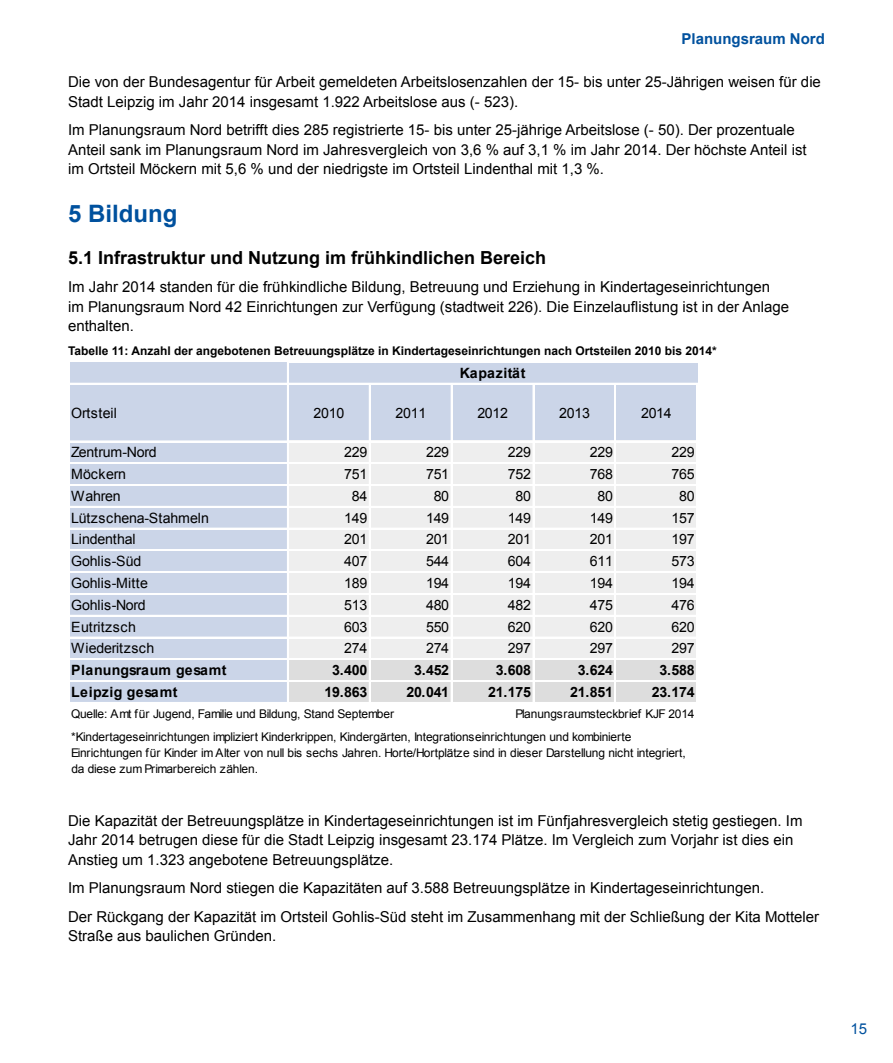
<style>
.page{position:relative;width:893px;height:1063px;background:#fff}
.page>*{position:absolute;margin:0;border:0;box-sizing:border-box;transform-origin:0 0}
.t1{font:700 24px "Arial";color:#00519e}
.t2{font:700 18px "Arial";color:#000}
.t3{font:15px/19.5px "Arial";color:#000}
.t4{font:700 15px "Arial";color:#00519e}
.t5{font:15px "Arial";color:#00519e}
.t6{font:14.1px "Arial";letter-spacing:-.02em;color:#000}
.t7{font:700 14.1px "Arial";letter-spacing:-.01em;color:#000}
.t8{font:14.1px "Arial";letter-spacing:.01em;color:#000}
.t9{font:700 14.1px "Arial";letter-spacing:.03em;color:#000}
.t10{font:14.1px "Arial";letter-spacing:.03em;color:#000}
.t11{font:700 14.1px "Arial";letter-spacing:.035em;color:#000}
.t12{font:12px/23px "Arial";letter-spacing:-.01em;color:#000}
.t13{font:700 12px "Arial";color:#000}
</style>
<div class="page">
<div style="left:69px;top:363px;width:629px;height:79px;background:#cbd5e8"></div>
<div style="left:69px;top:441px;width:219px;height:219px;background:#cbd5e8"></div>
<div style="left:287px;top:441px;width:411px;height:219px;background:#eee"></div>
<div style="left:69px;top:659px;width:219px;height:45px;background:#cbd5e8"></div>
<div style="left:287px;top:659px;width:411px;height:45px;background:#ddd"></div>
<hr style="left:287px;top:361px;width:1px;height:343px;background:#fff">
<hr style="left:369px;top:384px;width:1px;height:320px;background:#fff">
<hr style="left:451px;top:384px;width:1px;height:320px;background:#fff">
<hr style="left:533px;top:384px;width:1px;height:320px;background:#fff">
<hr style="left:615px;top:384px;width:1px;height:320px;background:#fff">
<hr style="left:696px;top:384px;width:1px;height:320px;background:#fff">
<hr style="left:697px;top:384px;width:1px;height:320px;background:#fff">
<hr style="left:69px;top:383px;width:629px;height:1px;background:#fff">
<hr style="left:69px;top:441px;width:629px;height:1px;background:#fff">
<hr style="left:69px;top:462px;width:629px;height:1px;background:#fff">
<hr style="left:69px;top:463px;width:629px;height:1px;background:#fff">
<hr style="left:69px;top:484px;width:629px;height:1px;background:#fff">
<hr style="left:69px;top:485px;width:629px;height:1px;background:#fff">
<hr style="left:69px;top:506px;width:629px;height:1px;background:#fff">
<hr style="left:69px;top:528px;width:629px;height:1px;background:#fff">
<hr style="left:69px;top:550px;width:629px;height:1px;background:#fff">
<hr style="left:69px;top:571px;width:629px;height:1px;background:#fff">
<hr style="left:69px;top:572px;width:629px;height:1px;background:#fff">
<hr style="left:69px;top:593px;width:629px;height:2px;background:#fff">
<hr style="left:69px;top:615px;width:629px;height:1px;background:#fff">
<hr style="left:69px;top:637px;width:629px;height:1px;background:#fff">
<hr style="left:69px;top:659px;width:629px;height:1px;background:#fff">
<hr style="left:69px;top:680px;width:629px;height:1px;background:#fff">
<hr style="left:69px;top:681px;width:629px;height:1px;background:#fff">
<hr style="left:69px;top:702px;width:629px;height:2px;background:#fff">
<p class="t4" style="left:682px;top:28px;width:145px">Planungsraum Nord</p>
<p class="t3" style="left:68px;top:73px;width:754px">Die von der Bundesagentur für Arbeit gemeldeten Arbeitslosenzahlen der 15- bis unter 25-Jährigen weisen für die<br>Stadt Leipzig im Jahr 2014 insgesamt 1.922 Arbeitslose aus (- 523).</p>
<p class="t3" style="left:68px;top:121px;width:740px">Im Planungsraum Nord betrifft dies 285 registrierte 15- bis unter 25-jährige Arbeitslose (- 50). Der prozentuale<br>Anteil sank im Planungsraum Nord im Jahresvergleich von 3,6 % auf 3,1 % im Jahr 2014. Der höchste Anteil ist im Ortsteil Möckern mit 5,6 % und der niedrigste im Ortsteil Lindenthal mit 1,3 %.</p>
<h1 class="t1" style="left:68px;top:198px;width:111px">5 Bildung</h1>
<p class="t2" style="left:68px;top:246px;width:480px">5.1 Infrastruktur und Nutzung im frühkindlichen Bereich</p>
<p class="t3" style="left:68px;top:277px;width:723px">Im Jahr 2014 standen für die frühkindliche Bildung, Betreuung und Erziehung in Kindertageseinrichtungen im Planungsraum Nord 42 Einrichtungen zur Verfügung (stadtweit 226). Die Einzelauflistung ist in der Anlage enthalten.</p>
<p class="t13" style="left:68px;top:343px;width:650px">Tabelle 11: Anzahl der angebotenen Betreuungsplätze in Kindertageseinrichtungen nach Ortsteilen 2010 bis 2014*</p>
<p class="t11" style="left:460px;top:363px;width:67px">Kapazität</p>
<p class="t8" style="left:71px;top:404px;width:47px">Ortsteil</p>
<p class="t6" style="left:314px;top:404px;width:32px">2010</p>
<p class="t6" style="left:395px;top:404px;width:32px">2011</p>
<p class="t6" style="left:477px;top:404px;width:32px">2012</p>
<p class="t6" style="left:559px;top:404px;width:32px">2013</p>
<p class="t6" style="left:641px;top:404px;width:32px">2014</p>
<p class="t6" style="left:71px;top:443px;width:87px">Zentrum-Nord</p>
<p class="t6" style="left:344px;top:443px;width:25px">229</p>
<p class="t6" style="left:426px;top:443px;width:25px">229</p>
<p class="t6" style="left:508px;top:443px;width:25px">229</p>
<p class="t6" style="left:590px;top:443px;width:25px">229</p>
<p class="t6" style="left:672px;top:443px;width:25px">229</p>
<p class="t6" style="left:71px;top:465px;width:56px">Möckern</p>
<p class="t6" style="left:344px;top:465px;width:25px">751</p>
<p class="t6" style="left:426px;top:465px;width:25px">751</p>
<p class="t6" style="left:508px;top:465px;width:25px">752</p>
<p class="t6" style="left:590px;top:465px;width:25px">768</p>
<p class="t6" style="left:672px;top:465px;width:25px">765</p>
<p class="t6" style="left:71px;top:487px;width:51px">Wahren</p>
<p class="t6" style="left:352px;top:487px;width:17px">84</p>
<p class="t6" style="left:434px;top:487px;width:17px">80</p>
<p class="t6" style="left:515px;top:487px;width:17px">80</p>
<p class="t6" style="left:597px;top:487px;width:17px">80</p>
<p class="t6" style="left:679px;top:487px;width:17px">80</p>
<p class="t6" style="left:71px;top:508px;width:139px">Lützschena-Stahmeln</p>
<p class="t6" style="left:344px;top:508px;width:25px">149</p>
<p class="t6" style="left:426px;top:508px;width:25px">149</p>
<p class="t6" style="left:508px;top:508px;width:25px">149</p>
<p class="t6" style="left:590px;top:508px;width:25px">149</p>
<p class="t6" style="left:672px;top:508px;width:25px">157</p>
<p class="t6" style="left:71px;top:530px;width:66px">Lindenthal</p>
<p class="t6" style="left:344px;top:530px;width:25px">201</p>
<p class="t6" style="left:426px;top:530px;width:25px">201</p>
<p class="t6" style="left:508px;top:530px;width:25px">201</p>
<p class="t6" style="left:590px;top:530px;width:25px">201</p>
<p class="t6" style="left:672px;top:530px;width:25px">197</p>
<p class="t6" style="left:71px;top:552px;width:72px">Gohlis-Süd</p>
<p class="t6" style="left:344px;top:552px;width:25px">407</p>
<p class="t6" style="left:426px;top:552px;width:25px">544</p>
<p class="t6" style="left:508px;top:552px;width:25px">604</p>
<p class="t6" style="left:590px;top:552px;width:25px">611</p>
<p class="t6" style="left:672px;top:552px;width:25px">573</p>
<p class="t8" style="left:71px;top:574px;width:78px">Gohlis-Mitte</p>
<p class="t6" style="left:344px;top:574px;width:25px">189</p>
<p class="t6" style="left:426px;top:574px;width:25px">194</p>
<p class="t6" style="left:508px;top:574px;width:25px">194</p>
<p class="t6" style="left:590px;top:574px;width:25px">194</p>
<p class="t6" style="left:672px;top:574px;width:25px">194</p>
<p class="t6" style="left:71px;top:596px;width:76px">Gohlis-Nord</p>
<p class="t6" style="left:344px;top:596px;width:25px">513</p>
<p class="t6" style="left:426px;top:596px;width:25px">480</p>
<p class="t6" style="left:508px;top:596px;width:25px">482</p>
<p class="t6" style="left:590px;top:596px;width:25px">475</p>
<p class="t6" style="left:672px;top:596px;width:25px">476</p>
<p class="t10" style="left:71px;top:617px;width:66px">Eutritzsch</p>
<p class="t6" style="left:344px;top:617px;width:25px">603</p>
<p class="t6" style="left:426px;top:617px;width:25px">550</p>
<p class="t6" style="left:508px;top:617px;width:25px">620</p>
<p class="t6" style="left:590px;top:617px;width:25px">620</p>
<p class="t6" style="left:672px;top:617px;width:25px">620</p>
<p class="t8" style="left:71px;top:639px;width:85px">Wiederitzsch</p>
<p class="t6" style="left:344px;top:639px;width:25px">274</p>
<p class="t6" style="left:426px;top:639px;width:25px">274</p>
<p class="t6" style="left:508px;top:639px;width:25px">297</p>
<p class="t6" style="left:590px;top:639px;width:25px">297</p>
<p class="t6" style="left:672px;top:639px;width:25px">297</p>
<p class="t7" style="left:71px;top:661px;width:157px">Planungsraum gesamt</p>
<p class="t7" style="left:332px;top:661px;width:37px">3.400</p>
<p class="t7" style="left:414px;top:661px;width:37px">3.452</p>
<p class="t7" style="left:496px;top:661px;width:37px">3.608</p>
<p class="t7" style="left:578px;top:661px;width:37px">3.624</p>
<p class="t7" style="left:660px;top:661px;width:37px">3.588</p>
<p class="t9" style="left:71px;top:683px;width:108px">Leipzig gesamt</p>
<p class="t7" style="left:325px;top:683px;width:44px">19.863</p>
<p class="t7" style="left:406px;top:683px;width:44px">20.041</p>
<p class="t7" style="left:488px;top:683px;width:44px">21.175</p>
<p class="t7" style="left:570px;top:683px;width:44px">21.851</p>
<p class="t7" style="left:652px;top:683px;width:44px">23.174</p>
<p class="t12" style="left:71px;top:702px;width:561px">Quelle: Amt für Jugend, Familie und Bildung, Stand September<br>*Kindertageseinrichtungen impliziert Kinderkrippen, Kindergärten, Integrationseinrichtungen und kombinierte</p>
<p class="t12" style="left:71px;top:745px;width:616px;line-height:16.4px">Einrichtungen für Kinder im Alter von null bis sechs Jahren. Horte/Hortplätze sind in dieser Darstellung nicht integriert, da diese zum Primarbereich zählen.</p>
<p class="t12" style="left:516px;top:702px;width:181px">Planungsraumsteckbrief KJF 2014</p>
<p class="t3" style="left:68px;top:811px;width:736px">Die Kapazität der Betreuungsplätze in Kindertageseinrichtungen ist im Fünfjahresvergleich stetig gestiegen. Im<br>Jahr 2014 betrugen diese für die Stadt Leipzig insgesamt 23.174 Plätze. Im Vergleich zum Vorjahr ist dies ein<br>Anstieg um 1.323 angebotene Betreuungsplätze.</p>
<p class="t3" style="left:68px;top:874px;width:753px;line-height:28.5px">Im Planungsraum Nord stiegen die Kapazitäten auf 3.588 Betreuungsplätze in Kindertageseinrichtungen.<br>Der Rückgang der Kapazität im Ortsteil Gohlis-Süd steht im Zusammenhang mit der Schließung der Kita Motteler</p>
<p class="t3" style="left:68px;top:927px;width:210px">Straße aus baulichen Gründen.</p>
<p class="t5" style="left:851px;top:1019px;width:18px">15</p>
</div>
